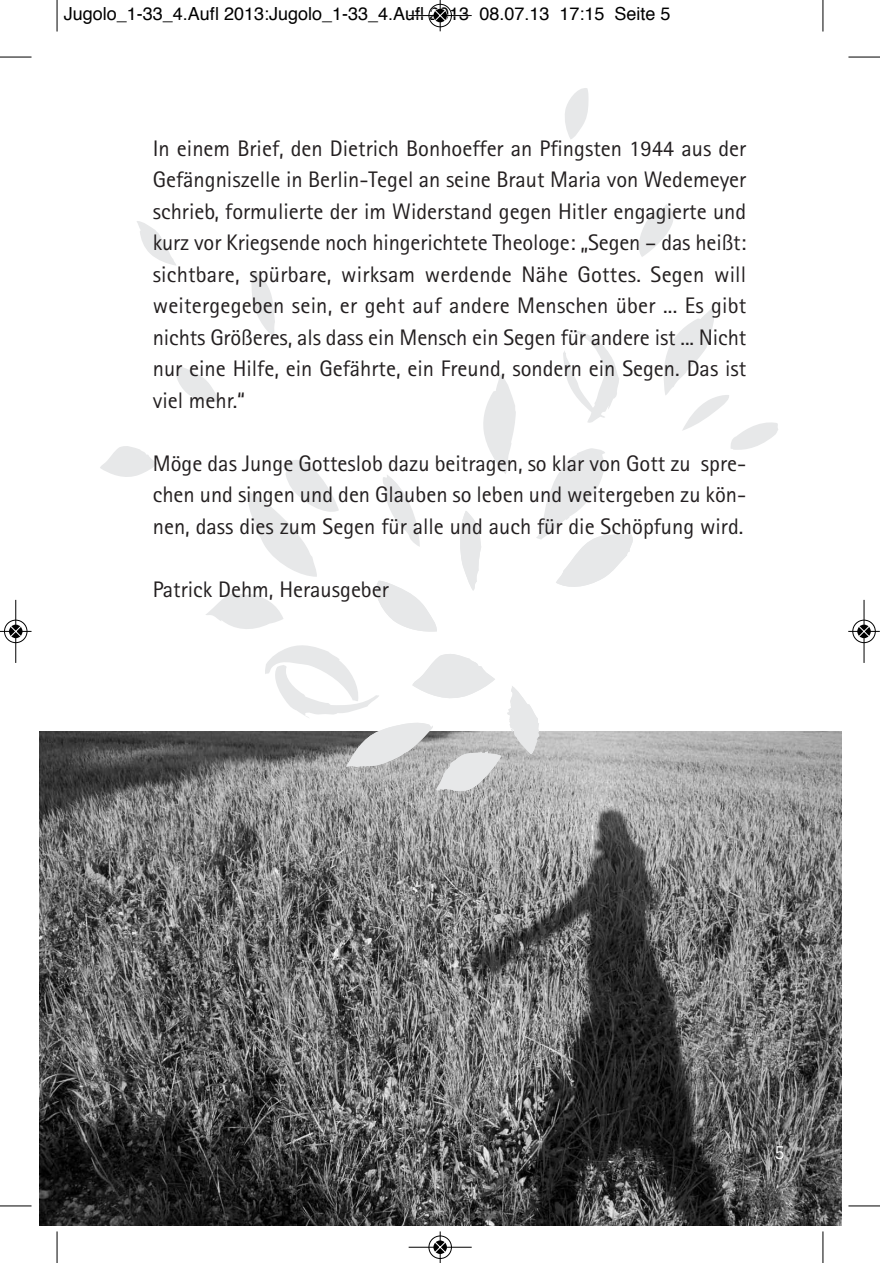
<style>
.page{position:relative;width:880px;height:1263px;background:#fff}
.page>*{position:absolute;margin:0;border:0;box-sizing:border-box;transform-origin:0 0}
.t1{font:22.5px/31.5px "Rotis Sans Serif";color:#231f20;text-align:justify}
.t2{font:20.25px "Rotis Sans Serif";color:#fff}
.t3{font:18px "Helvetica";color:#000}
</style>
<div class="page">
<img style="left:39px;top:731px;width:802px;height:493px">
<svg style="left:251px;top:271px;width:24px;height:67px"></svg>
<svg style="left:483px;top:375px;width:33px;height:99px"></svg>
<svg style="left:248px;top:460px;width:91px;height:116px"></svg>
<svg style="left:383px;top:475px;width:37px;height:72px"></svg>
<svg style="left:563px;top:330px;width:56px;height:93px"></svg>
<svg style="left:264px;top:645px;width:237px;height:146px"></svg>
<svg style="left:376px;top:580px;width:61px;height:52px"></svg>
<svg style="left:460px;top:511px;width:21px;height:79px"></svg>
<svg style="left:664px;top:308px;width:114px;height:142px"></svg>
<svg style="left:206px;top:594px;width:77px;height:35px"></svg>
<svg style="left:507px;top:686px;width:32px;height:68px"></svg>
<svg style="left:536px;top:448px;width:97px;height:139px"></svg>
<svg style="left:176px;top:366px;width:42px;height:36px"></svg>
<svg style="left:100px;top:446px;width:58px;height:31px"></svg>
<svg style="left:639px;top:204px;width:34px;height:53px"></svg>
<svg style="left:565px;top:88px;width:23px;height:51px"></svg>
<svg style="left:137px;top:221px;width:39px;height:45px"></svg>
<hr style="left:57px;top:0;width:1px;height:31px;background:#000">
<hr style="left:0;top:57px;width:32px;height:1px;background:#000">
<hr style="left:822px;top:0;width:1px;height:31px;background:#000">
<hr style="left:848px;top:57px;width:31px;height:1px;background:#000">
<hr style="left:57px;top:1231px;width:1px;height:31px;background:#000">
<hr style="left:0;top:1205px;width:32px;height:1px;background:#000">
<hr style="left:822px;top:1231px;width:1px;height:31px;background:#000">
<hr style="left:848px;top:1205px;width:31px;height:1px;background:#000">
<div style="left:428px;top:4px;width:24px;height:24px;border:1px solid #fff;border-radius:50%"></div>
<hr style="left:408px;top:15px;width:63px;height:1px;background:#000">
<hr style="left:439px;top:0;width:1px;height:31px;background:#000">
<div style="left:428px;top:4px;width:23px;height:23px;border:1px solid #000;border-radius:50%"></div>
<svg style="left:433px;top:9px;width:14px;height:13px"></svg>
<svg style="left:434px;top:10px;width:12px;height:11px"></svg>
<div style="left:428px;top:1234px;width:24px;height:24px;border:1px solid #fff;border-radius:50%"></div>
<hr style="left:408px;top:1246px;width:63px;height:1px;background:#000">
<hr style="left:439px;top:1231px;width:1px;height:31px;background:#000">
<div style="left:428px;top:1235px;width:23px;height:23px;border:1px solid #000;border-radius:50%"></div>
<svg style="left:433px;top:1240px;width:14px;height:13px"></svg>
<svg style="left:434px;top:1241px;width:12px;height:11px"></svg>
<div style="left:4px;top:619px;width:24px;height:24px;border:1px solid #fff;border-radius:50%"></div>
<hr style="left:15px;top:599px;width:1px;height:63px;background:#000">
<hr style="left:0;top:631px;width:32px;height:1px;background:#000">
<div style="left:4px;top:619px;width:23px;height:23px;border:1px solid #000;border-radius:50%"></div>
<svg style="left:9px;top:624px;width:13px;height:14px"></svg>
<svg style="left:10px;top:625px;width:11px;height:12px"></svg>
<div style="left:851px;top:619px;width:24px;height:24px;border:1px solid #fff;border-radius:50%"></div>
<hr style="left:863px;top:599px;width:1px;height:63px;background:#000">
<hr style="left:848px;top:631px;width:31px;height:1px;background:#000">
<div style="left:852px;top:619px;width:23px;height:23px;border:1px solid #000;border-radius:50%"></div>
<svg style="left:857px;top:624px;width:13px;height:14px"></svg>
<svg style="left:858px;top:625px;width:11px;height:12px"></svg>
<p class="t3" style="left:64px;top:6px;width:608px">Jugolo_1-33_4.Aufl 2013:Jugolo_1-33_4.Aufl 2013 08.07.13 17:15 Seite 5</p>
<p class="t1" style="left:153px;top:134px;width:595px">In einem Brief, den Dietrich Bonhoeffer an Pfingsten 1944 aus der Gefängniszelle in Berlin-Tegel an seine Braut Maria von Wedemeyer schrieb, formulierte der im Widerstand gegen Hitler engagierte und kurz vor Kriegsende noch hingerichtete Theologe: „Segen – das heißt: sichtbare, spürbare, wirksam werdende Nähe Gottes. Segen will weitergegeben sein, er geht auf andere Menschen über ... Es gibt nichts Größeres, als dass ein Mensch ein Segen für andere ist ... Nicht nur eine Hilfe, ein Gefährte, ein Freund, sondern ein Segen. Das ist viel mehr.“</p>
<p class="t1" style="left:153px;top:449px;width:595px">Möge das Junge Gotteslob dazu beitragen, so klar von Gott zu spre&shy;chen und singen und den Glauben so leben und weitergeben zu kön&shy;nen, dass dies zum Segen für alle und auch für die Schöpfung wird.</p>
<p class="t1" style="left:153px;top:575px;width:237px">Patrick Dehm, Herausgeber</p>
<p class="t2" style="left:774px;top:1144px;width:12px">5</p>
</div>
